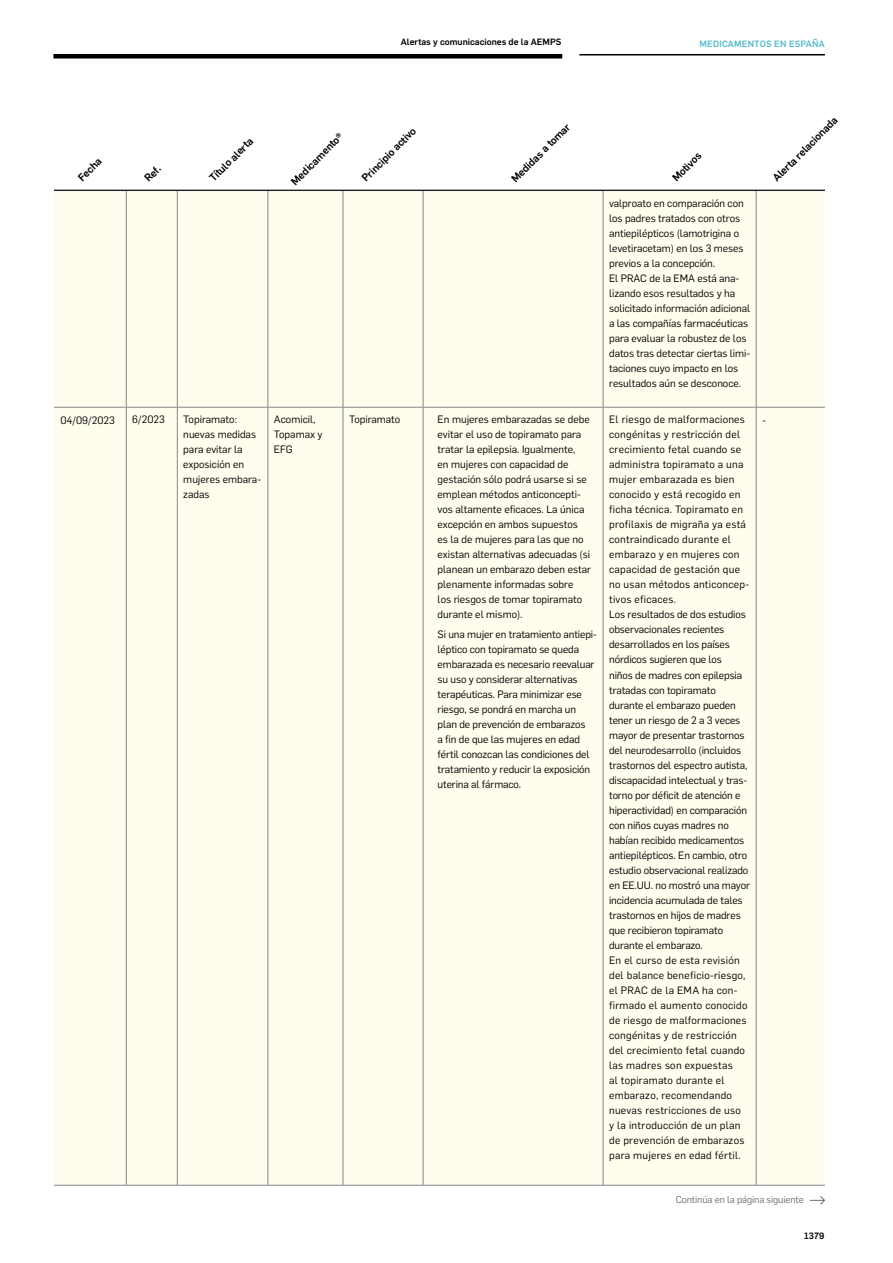
<style>
.page{position:relative;width:893px;height:1263px;background:#fff}
.page>*{position:absolute;margin:0;border:0;box-sizing:border-box;transform-origin:0 0}
.t1{font:10.5px/15px "Flama";letter-spacing:-.005em;color:#000}
.t2{font:500 10.5px "Flama";color:#000}
.t3{font:9.75px "Flama";letter-spacing:-.01em;color:#706f6f}
.t4{font:500 9px "Flama";color:#000}
.t5{font:500 9px "Flama";letter-spacing:.02em;color:#55bdcc}
</style>
<div class="page">
<div style="left:53px;top:54px;width:509px;height:5px;background:#000"></div>
<hr style="left:579px;top:54px;width:246px;height:2px;background:#000">
<svg style="left:809px;top:1196px;width:16px;height:9px"></svg>
<div style="left:54px;top:191px;width:771px;height:994px;background:#fffdee"></div>
<hr style="left:126px;top:191px;width:1px;height:216px;background:#878787">
<hr style="left:177px;top:191px;width:1px;height:216px;background:#878787">
<hr style="left:268px;top:191px;width:1px;height:216px;background:#878787">
<hr style="left:343px;top:191px;width:1px;height:216px;background:#878787">
<hr style="left:423px;top:191px;width:1px;height:216px;background:#878787">
<hr style="left:603px;top:191px;width:1px;height:216px;background:#878787">
<hr style="left:756px;top:191px;width:1px;height:216px;background:#878787">
<hr style="left:54px;top:407px;width:72px;height:1px;background:#878787">
<hr style="left:126px;top:407px;width:51px;height:1px;background:#878787">
<hr style="left:126px;top:407px;width:1px;height:778px;background:#878787">
<hr style="left:177px;top:407px;width:91px;height:1px;background:#878787">
<hr style="left:177px;top:407px;width:1px;height:778px;background:#878787">
<hr style="left:268px;top:407px;width:75px;height:1px;background:#878787">
<hr style="left:268px;top:407px;width:1px;height:778px;background:#878787">
<hr style="left:343px;top:407px;width:80px;height:1px;background:#878787">
<hr style="left:343px;top:407px;width:1px;height:778px;background:#878787">
<hr style="left:423px;top:407px;width:180px;height:1px;background:#878787">
<hr style="left:423px;top:407px;width:1px;height:778px;background:#878787">
<hr style="left:603px;top:407px;width:153px;height:1px;background:#878787">
<hr style="left:603px;top:407px;width:1px;height:778px;background:#878787">
<hr style="left:756px;top:407px;width:69px;height:1px;background:#878787">
<hr style="left:756px;top:407px;width:1px;height:778px;background:#878787">
<hr style="left:54px;top:1185px;width:72px;height:1px;background:#878787">
<hr style="left:126px;top:1185px;width:51px;height:1px;background:#878787">
<hr style="left:177px;top:1185px;width:91px;height:1px;background:#878787">
<hr style="left:268px;top:1185px;width:75px;height:1px;background:#878787">
<hr style="left:343px;top:1185px;width:80px;height:1px;background:#878787">
<hr style="left:423px;top:1185px;width:180px;height:1px;background:#878787">
<hr style="left:603px;top:1185px;width:153px;height:1px;background:#878787">
<hr style="left:756px;top:1185px;width:69px;height:1px;background:#878787">
<hr style="left:54px;top:190px;width:771px;height:1px;background:#000">
<p class="t4" style="left:401px;top:35px;width:162px">Alertas y comunicaciones de la AEMPS</p>
<p class="t5" style="left:699px;top:37px;width:127px">MEDICAMENTOS EN ESPAÑA</p>
<p class="t2" style="left:74px;top:174px;width:30px;rotate:-45deg">Fecha</p>
<p class="t2" style="left:141px;top:174px;width:19px;rotate:-45deg">Ref.</p>
<p class="t2" style="left:206px;top:174px;width:58px;rotate:-45deg">Título alerta</p>
<p class="t2" style="left:288px;top:178px;width:70px;rotate:-45deg">Medicamento®</p>
<p class="t2" style="left:358px;top:174px;width:73px;rotate:-45deg">Principio activo</p>
<p class="t2" style="left:508px;top:175px;width:80px;rotate:-45deg">Medidas a tomar</p>
<p class="t1" style="left:60px;top:412px;width:56px">04/09/2023</p>
<p class="t1" style="left:132px;top:411px;width:34px">6/2023</p>
<p class="t1" style="left:183px;top:411px;width:79px">Topiramato: nuevas medidas para evitar la exposición en mujeres embara&shy;zadas</p>
<p class="t1" style="left:274px;top:411px;width:50px">Acomicil,<br>Topamax y<br>EFG</p>
<p class="t1" style="left:349px;top:411px;width:53px">Topiramato</p>
<p class="t1" style="left:438px;top:411px;width:155px">En mujeres embarazadas se debe evitar el uso de topiramato para tratar la epilepsia. Igualmente,<br>en mujeres con capacidad de gestación sólo podrá usarse si se emplean métodos anticoncepti&shy;vos altamente eficaces. La única excepción en ambos supuestos<br>es la de mujeres para las que no existan alternativas adecuadas (si planean un embarazo deben estar plenamente informadas sobre<br>los riesgos de tomar topiramato durante el mismo).</p>
<p class="t1" style="left:438px;top:626px;width:161px">Si una mujer en tratamiento antiepi&shy;léptico con topiramato se queda embarazada es necesario reevaluar su uso y considerar alternativas terapéuticas. Para minimizar ese riesgo, se pondrá en marcha un plan de prevención de embarazos<br>a fin de que las mujeres en edad fértil conozcan las condiciones del tratamiento y reducir la exposición uterina al fármaco.</p>
<p class="t2" style="left:669px;top:174px;width:38px;rotate:-45deg">Motivos</p>
<p class="t1" style="left:609px;top:195px;width:143px">valproato en comparación con los padres tratados con otros antiepilépticos (lamotrigina o levetiracetam) en los 3 meses previos a la concepción.<br>El PRAC de la EMA está ana&shy;lizando esos resultados y ha solicitado información adicional a las compañías farmacéuticas para evaluar la robustez de los datos tras detectar ciertas limi&shy;taciones cuyo impacto en los resultados aún se desconoce.</p>
<p class="t2" style="left:769px;top:174px;width:88px;rotate:-45deg">Alerta relacionada</p>
<p class="t1" style="left:609px;top:411px;width:142px">El riesgo de malformaciones congénitas y restricción del crecimiento fetal cuando se administra topiramato a una mujer embarazada es bien conocido y está recogido en ficha técnica. Topiramato en profilaxis de migraña ya está contraindicado durante el embarazo y en mujeres con capacidad de gestación que no usan métodos anticoncep&shy;tivos eficaces.<br>Los resultados de dos estudios observacionales recientes desarrollados en los países nórdicos sugieren que los<br>niños de madres con epilepsia tratadas con topiramato durante el embarazo pueden tener un riesgo de 2 a 3 veces mayor de presentar trastornos del neurodesarrollo (incluidos trastornos del espectro autista, discapacidad intelectual y tras&shy;torno por déficit de atención e hiperactividad) en comparación con niños cuyas madres no habían recibido medicamentos antiepilépticos. En cambio, otro estudio observacional realizado en EE.UU. no mostró una mayor incidencia acumulada de tales trastornos en hijos de madres que recibieron topiramato durante el embarazo.<br>En el curso de esta revisión del balance beneficio-riesgo, el PRAC de la EMA ha con&shy;firmado el aumento conocido de riesgo de malformaciones congénitas y de restricción del crecimiento fetal cuando las madres son expuestas<br>al topiramato durante el embarazo, recomendando nuevas restricciones de uso<br>y la introducción de un plan de prevención de embarazos para mujeres en edad fértil.</p>
<p class="t1" style="left:763px;top:412px;width:5px">-</p>
<p class="t3" style="left:676px;top:1192px;width:130px">Continúa en la página siguiente</p>
<p class="t4" style="left:804px;top:1229px;width:22px">1379</p>
</div>
